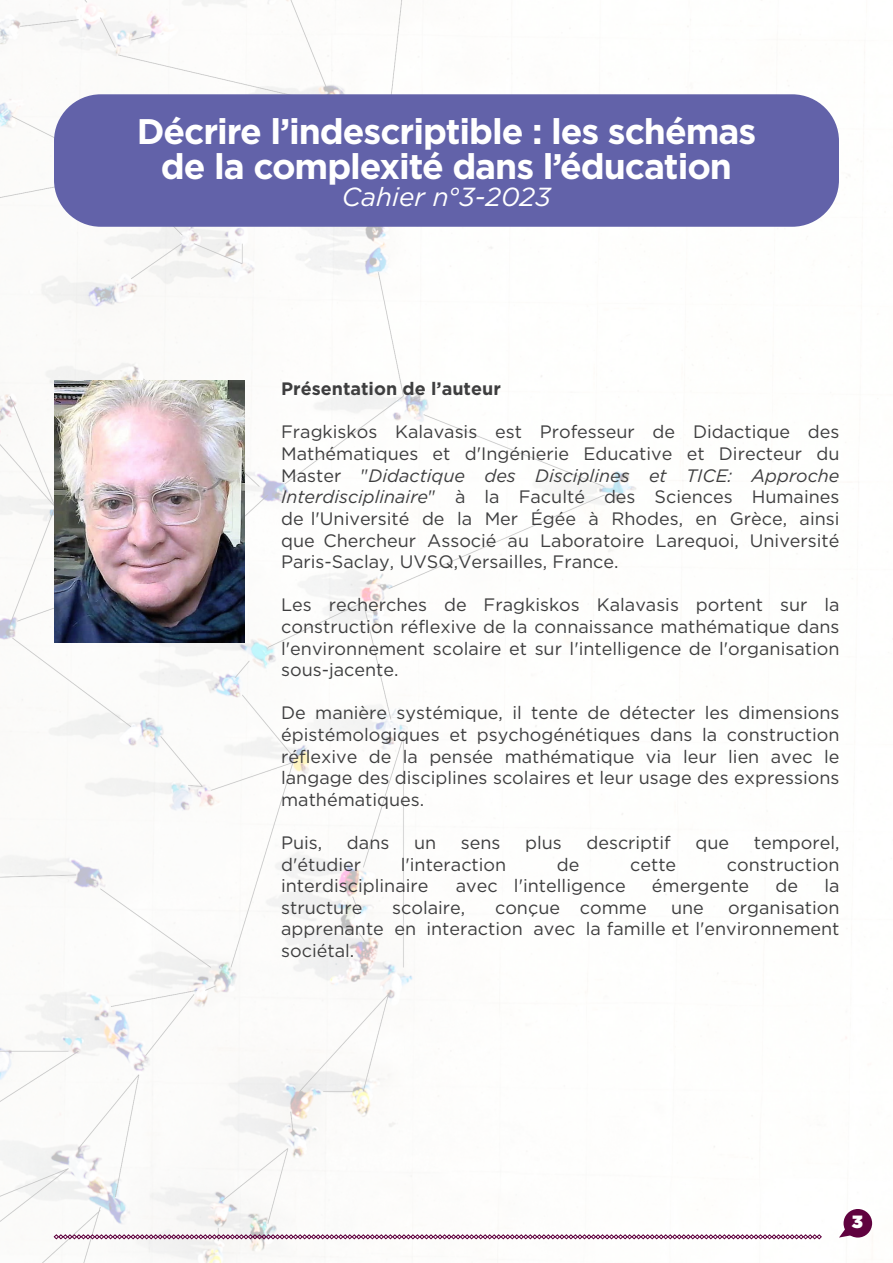
<style>
.page{position:relative;width:893px;height:1263px;background:#fff}
.page>*{position:absolute;margin:0;border:0;box-sizing:border-box;transform-origin:0 0}
.t1{font:700 35.55px/35.5px "Gotham";letter-spacing:-.03em;color:#fff;text-align:center}
.t2{font:italic 26.1px "Gotham";color:#fff}
.t3{font:18px/21.6px "Gotham";color:#3e3e3f;text-align:justify}
.t4{font:700 18px "Gotham";color:#3e3e3f}
.t5{font:900 17.7px "Gotham";color:#fff}
.s1{font-style:italic}
</style>
<div class="page">
<img style="left:0;top:0;width:873px;height:1263px">
<div style="left:843px;top:1209px;width:29px;height:28px;background:#60023f;border-radius:50%"></div>
<svg style="left:839px;top:1226px;width:15px;height:11px"></svg>
<svg style="left:54px;top:1234px;width:768px;height:5px"></svg>
<img style="left:54px;top:381px;width:190px;height:262px">
<div style="left:54px;top:94px;width:785px;height:133px;background:#6262a9;border-radius:47px"></div>
<h1 class="t1" style="left:137px;top:113px;width:621px">Décrire l’indescriptible : les schémas de la complexité dans l’éducation</h1>
<h2 class="t2" style="left:342px;top:182px;width:211px">Cahier n°3-2023</h2>
<p class="t4" style="left:281px;top:377px;width:221px">Présentation de l’auteur</p>
<p class="t3" style="left:281px;top:421px;width:560px">Fragkiskos Kalavasis est Professeur de Didactique des Mathématiques et d'Ingénierie Educative et Directeur du Master "<span class="s1">Didactique des Disciplines et TICE: Approche Interdisciplinaire</span>" à la Faculté des Sciences Humaines de l'Université de la Mer Égée à Rhodes, en Grèce, ainsi que Chercheur Associé au Laboratoire Larequoi, Université Paris-Saclay, UVSQ,Versailles, France.</p>
<p class="t3" style="left:281px;top:594px;width:560px">Les recherches de Fragkiskos Kalavasis portent sur la construction réflexive de la connaissance mathématique dans l'environnement scolaire et sur l'intelligence de l'organisation sous-jacente.</p>
<p class="t3" style="left:281px;top:702px;width:560px">De manière systémique, il tente de détecter les dimensions épistémologiques et psychogénétiques dans la construction réflexive de la pensée mathématique via leur lien avec le langage des disciplines scolaires et leur usage des expressions mathématiques.</p>
<p class="t3" style="left:281px;top:832px;width:43px">Puis,</p>
<p class="t3" style="left:347px;top:832px;width:44px">dans</p>
<p class="t3" style="left:414px;top:832px;width:24px">un</p>
<p class="t3" style="left:461px;top:832px;width:41px">sens</p>
<p class="t3" style="left:525px;top:832px;width:38px">plus</p>
<p class="t3" style="left:586px;top:832px;width:86px">descriptif</p>
<p class="t3" style="left:695px;top:832px;width:35px">que</p>
<p class="t3" style="left:754px;top:832px;width:87px">temporel,</p>
<p class="t3" style="left:281px;top:853px;width:82px">d'étudier</p>
<p class="t3" style="left:401px;top:853px;width:107px">l'interaction</p>
<p class="t3" style="left:557px;top:853px;width:24px">de</p>
<p class="t3" style="left:630px;top:853px;width:48px">cette</p>
<p class="t3" style="left:727px;top:853px;width:114px">construction</p>
<p class="t3" style="left:281px;top:875px;width:149px">interdisciplinaire</p>
<p class="t3" style="left:456px;top:875px;width:171px">avec l'intelligence</p>
<p class="t3" style="left:652px;top:875px;width:99px">émergente</p>
<p class="t3" style="left:775px;top:875px;width:24px">de</p>
<p class="t3" style="left:824px;top:875px;width:17px">la</p>
<p class="t3" style="left:281px;top:897px;width:83px">structure</p>
<p class="t3" style="left:392px;top:897px;width:75px">scolaire,</p>
<p class="t3" style="left:495px;top:897px;width:153px">conçue comme</p>
<p class="t3" style="left:671px;top:897px;width:34px">une</p>
<p class="t3" style="left:281px;top:897px;width:560px;text-indent:447px">organisation apprenante en interaction avec la famille et l'environnement sociétal.</p>
<p class="t5" style="left:852px;top:1209px;width:13px">3</p>
</div>
